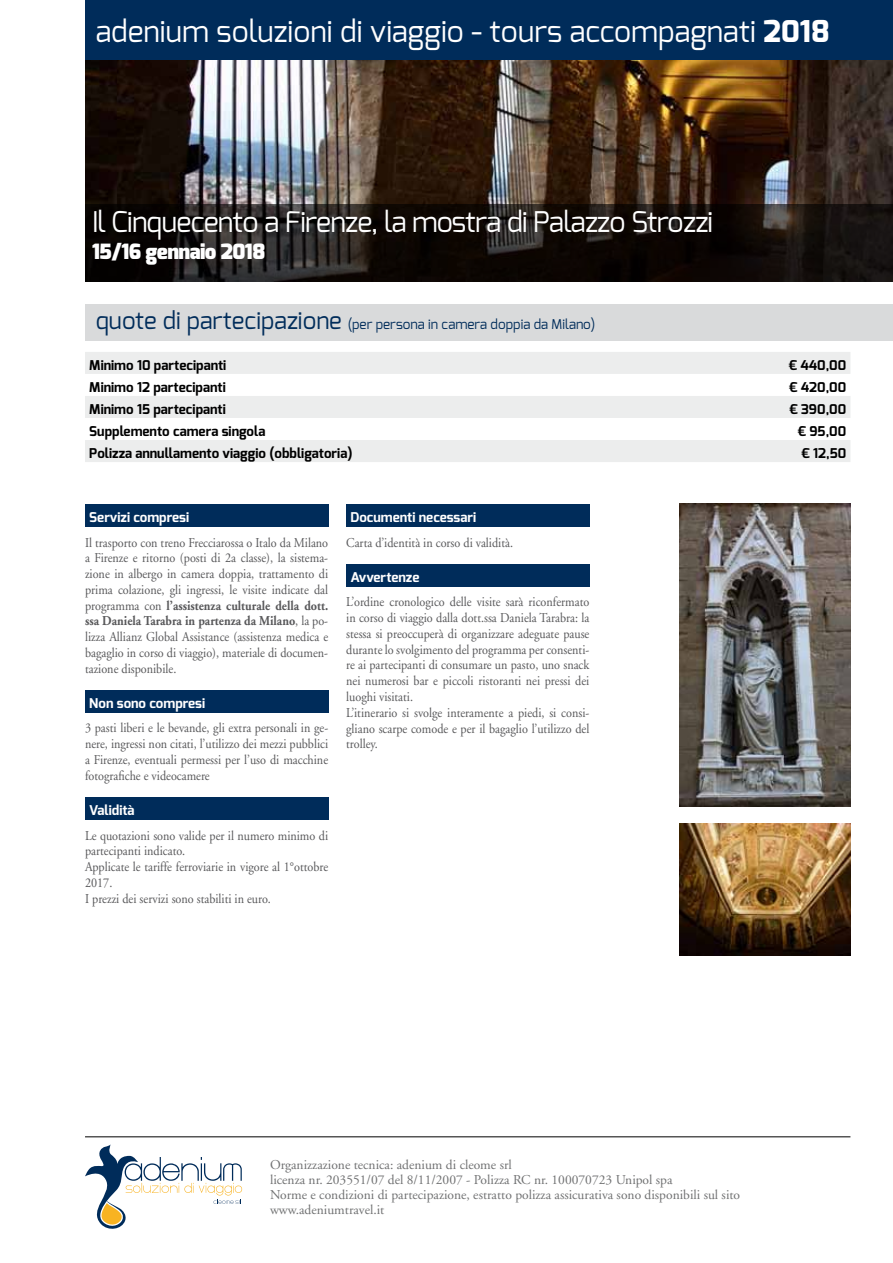
<style>
.page{position:relative;width:893px;height:1263px;background:#fff}
.page>*{position:absolute;margin:0;border:0;box-sizing:border-box;transform-origin:0 0}
.t1{font:30px "Exo";color:#fff}
.t2{font:28.5px "Exo";letter-spacing:-.025em;color:#fff}
.t3{font:800 26.1px/24.5px "Rotis Sans Serif";color:#707172}
.t4{font:900 21px "Exo";letter-spacing:-.025em;color:#fff}
.t5{font:13.5px/15.8px "Adobe Garamond";color:#58585a;text-align:justify;scale:.9 1}
.t6{font:13.5px/15px "Adobe Garamond";color:#707172}
.t7{font:700 13.5px "Exo";color:#000}
.t8{font:700 13.5px "Exo";color:#fff}
.t9{font:13.5px "Exo";color:#002c5a}
.s1{font-weight:800}
.s2{font-size:24px}
.s3{font-weight:700}
</style>
<div class="page">
<img style="left:85px;top:60px;width:808px;height:144px">
<div style="left:85px;top:0;width:808px;height:60px;background:#002c5a"></div>
<svg style="left:85px;top:204px;width:808px;height:77px;background:#16110f"></svg>
<div style="left:85px;top:304px;width:808px;height:36px;background:#d9dadb"></div>
<div style="left:85px;top:505px;width:243px;height:22px;background:#002c5a"></div>
<div style="left:85px;top:690px;width:243px;height:22px;background:#002c5a"></div>
<div style="left:85px;top:797px;width:243px;height:22px;background:#002c5a"></div>
<div style="left:346px;top:505px;width:243px;height:22px;background:#002c5a"></div>
<div style="left:346px;top:564px;width:243px;height:22px;background:#002c5a"></div>
<svg style="left:85px;top:352px;width:765px;height:110px;fill:#eceded"></svg>
<hr style="left:85px;top:1136px;width:765px;height:1px;background:#000">
<svg style="left:85px;top:1144px;width:157px;height:85px"></svg>
<img style="left:679px;top:504px;width:171px;height:302px">
<img style="left:679px;top:824px;width:171px;height:132px">
<h1 class="t1" style="left:96px;top:12px;width:736px">adenium soluzioni di viaggio - tours accompagnati <span class="s1">2018</span></h1>
<h2 class="t2" style="left:92px;top:204px;width:623px">Il Cinquecento a Firenze, la mostra di Palazzo Strozzi</h2>
<h3 class="t4" style="left:92px;top:238px;width:175px">15/16 gennaio 2018</h3>
<p class="t9" style="left:96px;top:316px;width:501px"><span class="s2">quote di partecipazione</span> (per persona in camera doppia da Milano)</p>
<p class="t7" style="left:89px;top:356px;width:139px">Minimo 10 partecipanti</p>
<p class="t7" style="left:789px;top:356px;width:59px">€ 440,00</p>
<p class="t7" style="left:89px;top:378px;width:138px">Minimo 12 partecipanti</p>
<p class="t7" style="left:789px;top:378px;width:59px">€ 420,00</p>
<p class="t7" style="left:89px;top:400px;width:138px">Minimo 15 partecipanti</p>
<p class="t7" style="left:789px;top:400px;width:58px">€ 390,00</p>
<p class="t7" style="left:89px;top:422px;width:178px">Supplemento camera singola</p>
<p class="t7" style="left:798px;top:422px;width:50px">€ 95,00</p>
<p class="t7" style="left:89px;top:444px;width:265px">Polizza annullamento viaggio (obbligatoria)</p>
<p class="t7" style="left:801px;top:444px;width:46px">€ 12,50</p>
<p class="t8" style="left:89px;top:509px;width:101px">Servizi compresi</p>
<p class="t5" style="left:85px;top:535px;width:272px">Il trasporto con treno Frecciarossa o Italo da Milano a Firenze e ritorno (posti di 2a classe), la sistema&shy;zione in albergo in camera doppia, trattamento di prima colazione, gli ingressi, le visite indicate dal programma con <span class="s3">l’assistenza culturale della dott. ssa Daniela Tarabra in partenza da Milano</span>, la po&shy;lizza Allianz Global Assistance (assistenza medica e bagaglio in corso di viaggio), materiale di documen&shy;tazione disponibile.</p>
<p class="t8" style="left:89px;top:695px;width:117px">Non sono compresi</p>
<p class="t5" style="left:85px;top:720px;width:272px">3 pasti liberi e le bevande, gli extra personali in ge&shy;nere, ingressi non citati, l’utilizzo dei mezzi pubblici a Firenze, eventuali permessi per l’uso di macchine fotografiche e videocamere</p>
<p class="t8" style="left:89px;top:802px;width:47px">Validità</p>
<p class="t5" style="left:85px;top:828px;width:272px;text-align:left">Le quotazioni sono valide per il numero minimo di partecipanti indicato.<br>Applicate le tariffe ferroviarie in vigore al 1°ottobre 2017.<br>I prezzi dei servizi sono stabiliti in euro.</p>
<p class="t8" style="left:350px;top:509px;width:127px">Documenti necessari</p>
<p class="t5" style="left:346px;top:536px;width:187px">Carta d’identità in corso di validità.</p>
<p class="t8" style="left:350px;top:569px;width:71px">Avvertenze</p>
<p class="t5" style="left:346px;top:595px;width:272px;text-align:left">L’ordine cronologico delle visite sarà riconfermato in corso di viaggio dalla dott.ssa Daniela Tarabra: la stessa si preoccuperà di organizzare adeguate pause durante lo svolgimento del programma per consenti&shy;re ai partecipanti di consumare un pasto, uno snack nei numerosi bar e piccoli ristoranti nei pressi dei luoghi visitati.<br>L’itinerario si svolge interamente a piedi, si consi&shy;gliano scarpe comode e per il bagaglio l’utilizzo del trolley.</p>
<h3 class="t3" style="left:272px;top:1156px;width:215px">tours accompagnati<br>2013</h3>
<p class="t6" style="left:270px;top:1158px;width:472px">Organizzazione tecnica: adenium di cleome srl<br>licenza nr. 203551/07 del 8/11/2007 - Polizza RC nr. 100070723 Unipol spa<br>Norme e condizioni di partecipazione, estratto polizza assicurativa sono disponibili sul sito www.adeniumtravel.it</p>
</div>
